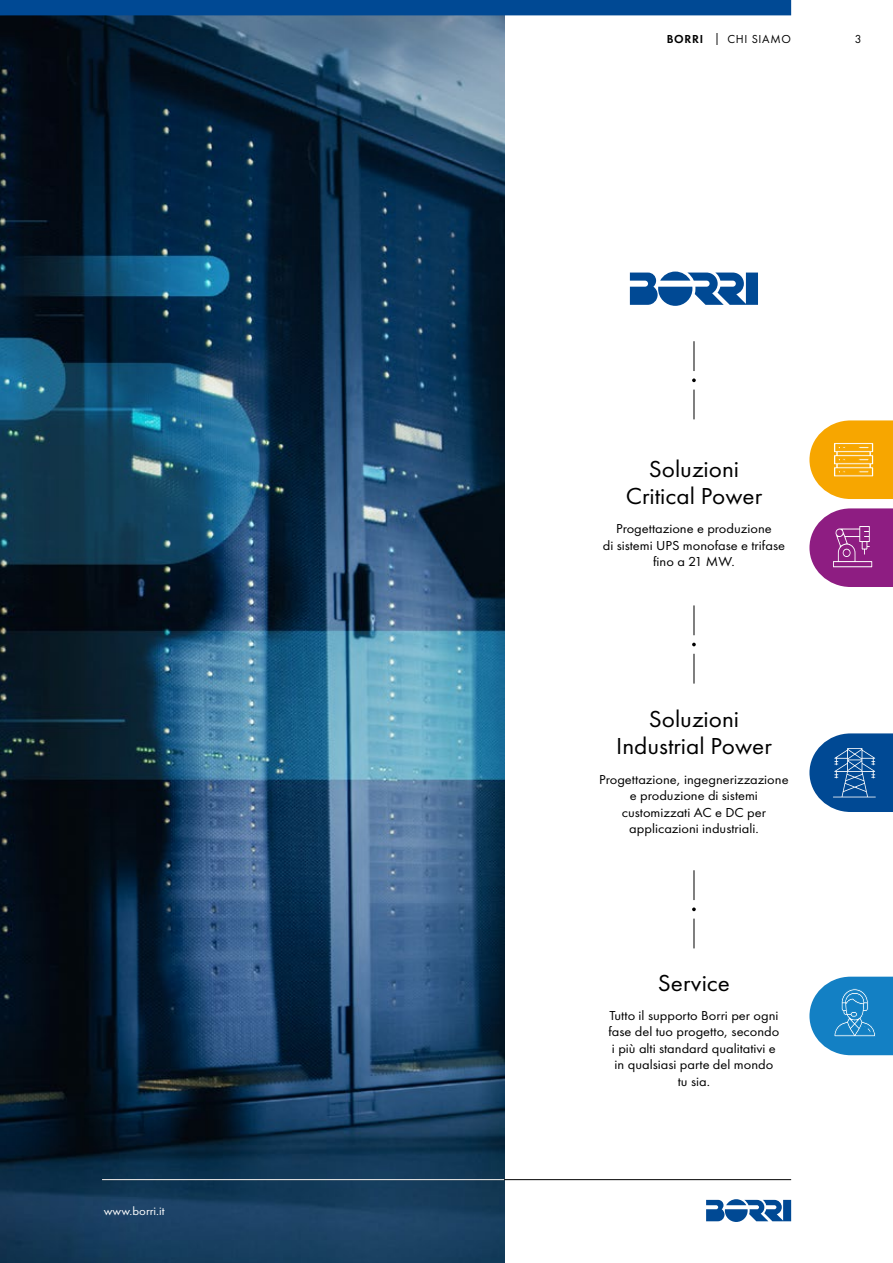
<style>
.page{position:relative;width:893px;height:1263px;background:#fff}
.page>*{position:absolute;margin:0;border:0;box-sizing:border-box;transform-origin:0 0}
.t1{font:24px/27px "Futura PT";color:#000;text-align:center;scale:1.05 1}
.t2{font:13.5px/16.5px "Futura PT";color:#000;text-align:center;scale:1.07 1}
.t3{font:12px "Futura PT";letter-spacing:.06em;color:#000}
.t4{font:12px "Futura PT";color:#fff;scale:1.07 1}
.s1{font-weight:600}
</style>
<div class="page">
<img style="left:0;top:15px;width:504px;height:1248px">
<div style="left:0;top:0;width:791px;height:15px;background:#004994"></div>
<hr style="left:102px;top:1179px;width:689px;height:1px;background:#000">
<svg style="left:809px;top:733px;width:84px;height:79px;background:#2c68a6"></svg>
<svg style="left:809px;top:977px;width:84px;height:78px;background:#3692cc"></svg>
<hr style="left:694px;top:870px;width:1px;height:30px;background:#000">
<hr style="left:694px;top:918px;width:1px;height:30px;background:#000">
<svg style="left:692px;top:907px;width:4px;height:4px"></svg>
<hr style="left:694px;top:605px;width:1px;height:30px;background:#000">
<hr style="left:694px;top:654px;width:1px;height:30px;background:#000">
<svg style="left:692px;top:643px;width:4px;height:3px"></svg>
<hr style="left:694px;top:341px;width:1px;height:30px;background:#000">
<svg style="left:694px;top:390px;width:1px;height:29px"></svg>
<svg style="left:692px;top:378px;width:4px;height:4px"></svg>
<svg style="left:706px;top:1199px;width:85px;height:23px"></svg>
<svg style="left:630px;top:272px;width:128px;height:34px"></svg>
<hr style="left:102px;top:1179px;width:402px;height:1px;background:#fff">
<svg style="left:809px;top:508px;width:84px;height:79px;background:#a04196"></svg>
<svg style="left:809px;top:420px;width:84px;height:79px;background:#f8b42a"></svg>
<p class="t4" style="left:104px;top:1204px;width:58px">www.borri.it</p>
<p class="t3" style="left:667px;top:32px;width:126px"><span class="s1">BORRI</span> | CHI SIAMO</p>
<p class="t3" style="left:855px;top:32px;width:8px">3</p>
<h1 class="t1" style="left:626px;top:455px;width:131px">Soluzioni<br>Critical Power</h1>
<p class="t2" style="left:603px;top:520px;width:172px">Progettazione e produzione<br>di sistemi UPS monofase e trifase fino a 21 MW.</p>
<h1 class="t1" style="left:616px;top:706px;width:150px">Soluzioni<br>Industrial Power</h1>
<p class="t2" style="left:599px;top:771px;width:178px">Progettazione, ingegnerizzazione e produzione di sistemi customizzati AC e DC per applicazioni industriali.</p>
<h1 class="t1" style="left:658px;top:969px;width:70px">Service</h1>
<p class="t2" style="left:608px;top:1007px;width:161px">Tutto il supporto Borri per ogni fase del tuo progetto, secondo i più alti standard qualitativi e in qualsiasi parte del mondo tu sia.</p>
</div>
